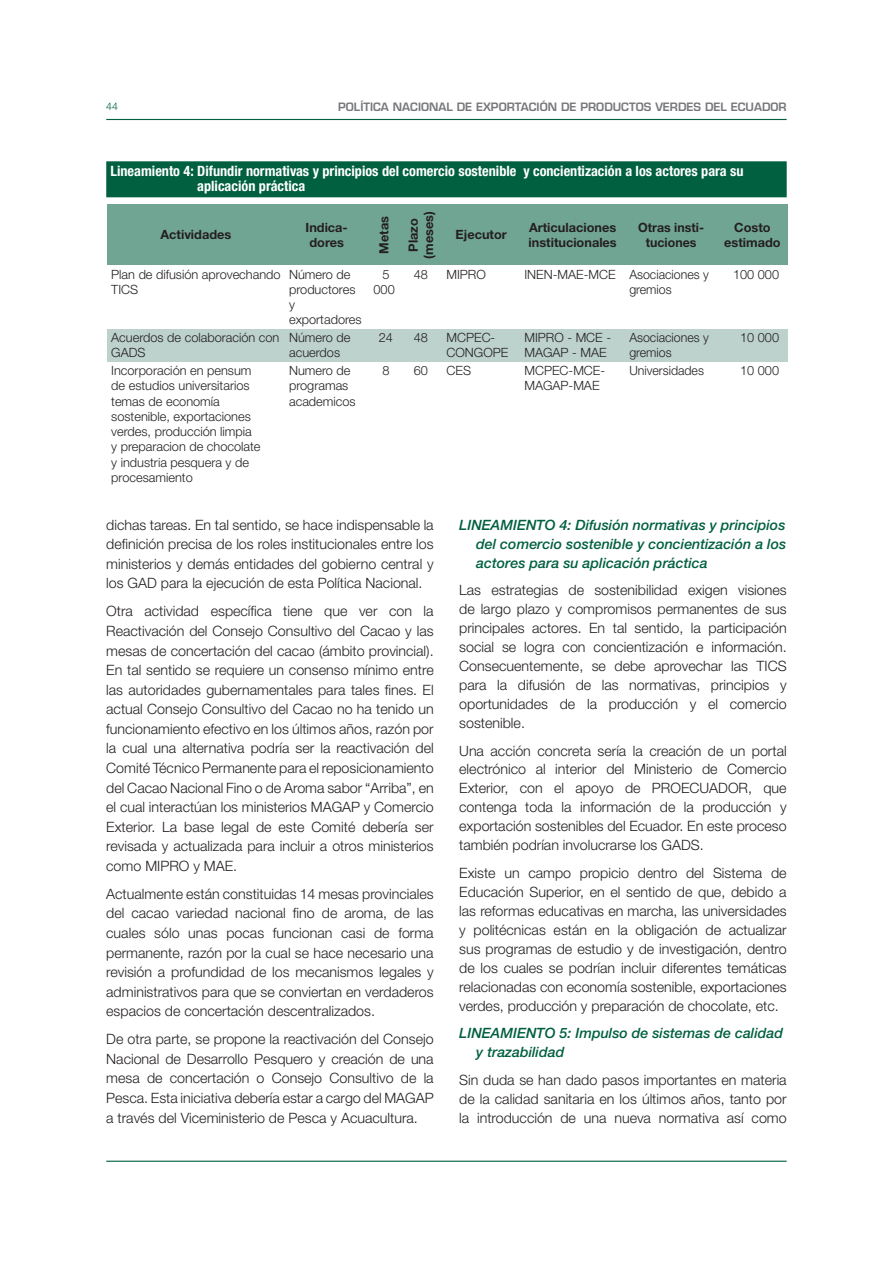
<style>
.page{position:relative;width:893px;height:1263px;background:#fff}
.page>*{position:absolute;margin:0;border:0;box-sizing:border-box;transform-origin:0 0}
.t1{font:300 14.25px/19.5px "Helvetica Neue LT Std";color:#231f20;text-align:justify}
.t2{font:italic 500 14.25px/19px "Helvetica Neue LT Std";color:#006040;text-align:justify}
.t3{font:700 condensed 14.25px/15px "Helvetica Neue LT Std";color:#fff}
.t4{font:300 12.75px/15.3px "Helvetica Neue LT Std";color:#231f20}
.t5{font:700 12.75px/15.3px "Helvetica Neue LT Std";color:#231f20;text-align:center}
.t6{font:600 11.25px "Eurostile LT Std";color:#77787b}
.t7{font:300 10.5px "Helvetica Neue LT Std";color:#006040}
</style>
<div class="page">
<hr style="left:106px;top:119px;width:681px;height:1px;background:#006040">
<hr style="left:106px;top:1161px;width:681px;height:1px;background:#006040">
<div style="left:106px;top:161px;width:681px;height:36px;background:#006040"></div>
<div style="left:107px;top:205px;width:680px;height:60px;background:#71a593"></div>
<div style="left:107px;top:329px;width:680px;height:33px;background:#bdd2cc"></div>
<p class="t7" style="left:106px;top:102px;width:13px">44</p>
<p class="t6" style="left:338px;top:100px;width:450px">POLÍTICA NACIONAL DE EXPORTACIÓN DE PRODUCTOS VERDES DEL ECUADOR</p>
<p class="t3" style="left:197px;top:164px;width:548px;text-indent:-87px">Lineamiento 4: Difundir normativas y principios del comercio sostenible y concientización a los actores para su aplicación práctica</p>
<p class="t5" style="left:161px;top:228px;width:72px">Actividades</p>
<p class="t5" style="left:306px;top:221px;width:44px">Indica&shy;dores</p>
<p class="t5" style="left:378px;top:254px;width:39px;rotate:-90deg">Metas</p>
<p class="t5" style="left:407px;top:259px;width:49px;rotate:-90deg">Plazo (meses)</p>
<p class="t5" style="left:456px;top:228px;width:53px">Ejecutor</p>
<p class="t5" style="left:528px;top:221px;width:90px;text-align:left">Articulaciones institucionales</p>
<p class="t5" style="left:638px;top:221px;width:67px">Otras insti&shy;tuciones</p>
<p class="t5" style="left:724px;top:221px;width:58px">Costo estimado</p>
<p class="t4" style="left:111px;top:268px;width:171px">Plan de difusión aprovechando<br>TICS</p>
<p class="t4" style="left:289px;top:268px;width:74px">Número de productores y exportadores</p>
<p class="t4" style="left:373px;top:268px;width:23px;text-align:center">5<br>000</p>
<p class="t4" style="left:414px;top:268px;width:16px">48</p>
<p class="t4" style="left:446px;top:268px;width:41px">MIPRO</p>
<p class="t4" style="left:629px;top:268px;width:81px;text-indent:-105px">INEN-MAE-MCE Asociaciones y gremios</p>
<p class="t4" style="left:733px;top:268px;width:48px">100 000</p>
<p class="t4" style="left:111px;top:331px;width:170px">Acuerdos de colaboración con<br>GADS</p>
<p class="t4" style="left:289px;top:331px;width:63px">Número de acuerdos</p>
<p class="t4" style="left:379px;top:331px;width:16px">24</p>
<p class="t4" style="left:414px;top:331px;width:16px">48</p>
<p class="t4" style="left:446px;top:331px;width:63px">MCPEC-<br>CONGOPE</p>
<p class="t4" style="left:524px;top:331px;width:88px">MIPRO - MCE -<br>MAGAP - MAE</p>
<p class="t4" style="left:629px;top:331px;width:81px">Asociaciones y gremios</p>
<p class="t4" style="left:740px;top:331px;width:40px">10 000</p>
<p class="t4" style="left:111px;top:364px;width:151px">Incorporación en pensum de estudios universitarios temas de economía sostenible, exportaciones verdes, producción limpia y preparacion de chocolate y industria pesquera y de procesamiento</p>
<p class="t4" style="left:289px;top:364px;width:68px">Numero de programas academicos</p>
<p class="t4" style="left:382px;top:364px;width:9px">8</p>
<p class="t4" style="left:414px;top:364px;width:16px">60</p>
<p class="t4" style="left:446px;top:364px;width:26px">CES</p>
<p class="t4" style="left:524px;top:364px;width:82px">MCPEC-MCE-<br>MAGAP-MAE</p>
<p class="t4" style="left:629px;top:364px;width:76px">Universidades</p>
<p class="t4" style="left:740px;top:364px;width:40px">10 000</p>
<p class="t1" style="left:106px;top:516px;width:329px">dichas tareas. En tal sentido, se hace indispensable la definición precisa de los roles institucionales entre los ministerios y demás entidades del gobierno central y los GAD para la ejecución de esta Política Nacional.</p>
<p class="t1" style="left:106px;top:603px;width:329px">Otra actividad específica tiene que ver con la Reactivación del Consejo Consultivo del Cacao y las mesas de concertación del cacao (ámbito provincial).<br>En tal sentido se requiere un consenso mínimo entre las autoridades gubernamentales para tales fines. El actual Consejo Consultivo del Cacao no ha tenido un funcionamiento efectivo en los últimos años, razón por la cual una alternativa podría ser la reactivación del Comité Técnico Permanente para el reposicionamiento del Cacao Nacional Fino o de Aroma sabor “Arriba”, en el cual interactúan los ministerios MAGAP y Comercio Exterior. La base legal de este Comité debería ser revisada y actualizada para incluir a otros ministerios como MIPRO y MAE.</p>
<p class="t1" style="left:106px;top:885px;width:329px">Actualmente están constituidas 14 mesas provinciales del cacao variedad nacional fino de aroma, de las cuales sólo unas pocas funcionan casi de forma permanente, razón por la cual se hace necesario una revisión a profundidad de los mecanismos legales y administrativos para que se conviertan en verdaderos espacios de concertación descentralizados.</p>
<p class="t1" style="left:106px;top:1031px;width:329px">De otra parte, se propone la reactivación del Consejo Nacional de Desarrollo Pesquero y creación de una mesa de concertación o Consejo Consultivo de la Pesca. Esta iniciativa debería estar a cargo del MAGAP a través del Viceministerio de Pesca y Acuacultura.</p>
<p class="t2" style="left:476px;top:516px;width:311px;text-indent:-17px">LINEAMIENTO 4: Difusión normativas y principios del comercio sostenible y concientización a los actores para su aplicación práctica</p>
<p class="t1" style="left:459px;top:582px;width:329px;line-height:19px">Las estrategias de sostenibilidad exigen visiones de largo plazo y compromisos permanentes de sus principales actores. En tal sentido, la participación social se logra con concientización e información.<br>Consecuentemente, se debe aprovechar las TICS para la difusión de las normativas, principios y oportunidades de la producción y el comercio sostenible.</p>
<p class="t1" style="left:459px;top:742px;width:329px;line-height:19px">Una acción concreta sería la creación de un portal electrónico al interior del Ministerio de Comercio Exterior, con el apoyo de PROECUADOR, que contenga toda la información de la producción y exportación sostenibles del Ecuador. En este proceso también podrían involucrarse los GADS.</p>
<p class="t1" style="left:459px;top:865px;width:329px;line-height:19px">Existe un campo propicio dentro del Sistema de Educación Superior, en el sentido de que, debido a las reformas educativas en marcha, las universidades y politécnicas están en la obligación de actualizar sus programas de estudio y de investigación, dentro de los cuales se podrían incluir diferentes temáticas relacionadas con economía sostenible, exportaciones verdes, producción y preparación de chocolate, etc.</p>
<p class="t2" style="left:476px;top:1025px;width:308px;text-indent:-17px">LINEAMIENTO 5: Impulso de sistemas de calidad y trazabilidad</p>
<p class="t1" style="left:459px;top:1071px;width:329px;line-height:19px">Sin duda se han dado pasos importantes en materia de la calidad sanitaria en los últimos años, tanto por la introducción de una nueva normativa así como</p>
</div>
